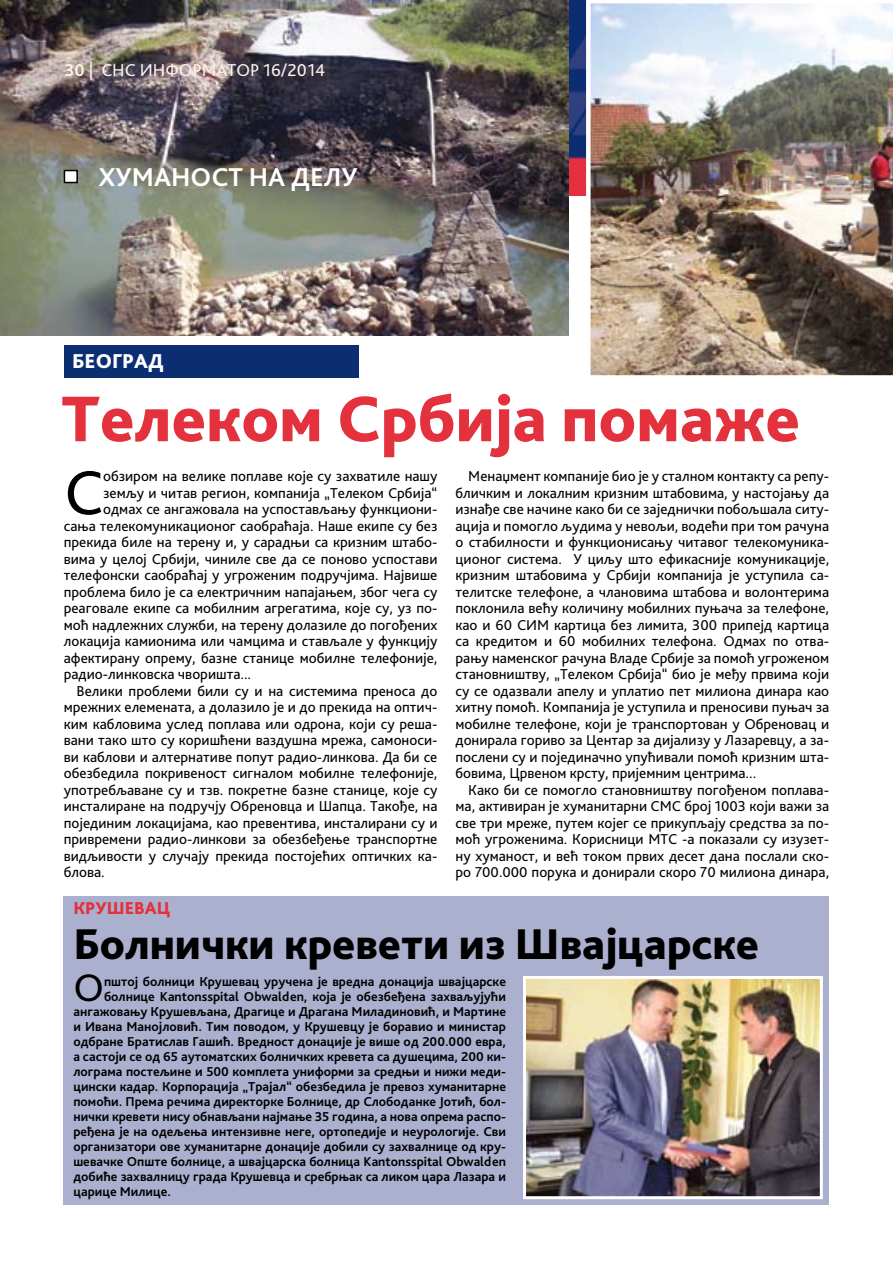
<style>
.page{position:relative;width:893px;height:1263px;background:#fff}
.page>*{position:absolute;margin:0;border:0;box-sizing:border-box;transform-origin:0 0}
.t1{font:800 67.5px "Bliss Pro";color:#e3323d}
.t2{font:65.1px "Bliss Pro";color:#000}
.t3{font:800 45px "Bliss Pro";color:#000}
.t4{font:40.35px "Bliss Pro";color:#000}
.t5{font:700 27px "Bliss Pro";color:#fff}
.t6{font:800 21px "Bliss Pro";color:#fff}
.t7{font:18px "Bliss Pro";color:#fdf1ec}
.t8{font:800 18px "Bliss Pro";color:#e3323d}
.t9{font:15px/16.5px "Bliss Pro";color:#000;text-align:justify}
.t10{font:700 13.5px "Bliss Pro";color:#000}
.s1{font-weight:700}
</style>
<div class="page">
<div style="left:64px;top:896px;width:765px;height:309px;background:#acb0cf"></div>
<img style="left:1px;top:0;width:585px;height:195px">
<img style="left:527px;top:980px;width:292px;height:215px">
<div style="left:523px;top:976px;width:300px;height:223px;border:3px solid #fff"></div>
<img style="left:586px;top:0;width:307px;height:376px">
<img style="left:0;top:1px;width:568px;height:335px">
<div style="left:64px;top:171px;width:13px;height:12px;background:#fff"></div>
<div style="left:64px;top:170px;width:14px;height:13px;border:2px solid #000"></div>
<div style="left:64px;top:345px;width:295px;height:32px;background:#0b2d72"></div>
<p class="t7" style="left:64px;top:59px;width:262px"><span class="s1">30</span> | СНС ИНФОРМАТОР 16/2014</p>
<h3 class="t5" style="left:98px;top:160px;width:210px">ХУМАН ОСТ НА ДЕЛ</h3>
<h3 class="t5" style="left:341px;top:160px;width:18px">У</h3>
<h3 class="t6" style="left:72px;top:348px;width:93px">БЕОГРАД</h3>
<h1 class="t1" style="left:62px;top:377px;width:740px">Телеком Србија помаже</h1>
<h2 class="t2" style="left:64px;top:452px;width:41px">С</h2>
<p class="t9" style="left:103px;top:468px;width:336px">обзиром на велике поплаве које су захватиле нашу</p>
<p class="t9" style="left:103px;top:484px;width:336px">земљу и читав регион, компанија „Телеком Србија“</p>
<p class="t9" style="left:103px;top:501px;width:336px">одмах се ангажовала на успостављању функциони-</p>
<p class="t9" style="left:64px;top:517px;width:375px">сања телекомуникационог саобраћаја. Наше екипе су без</p>
<p class="t9" style="left:64px;top:534px;width:375px">прекида биле на терену и, у сарадњи са кризним штабо-</p>
<p class="t9" style="left:64px;top:550px;width:375px">вима у целој Србији, чиниле све да се поново успостави</p>
<p class="t9" style="left:64px;top:567px;width:375px">телефонски саобраћај у угроженим подручјима. Највише</p>
<p class="t9" style="left:64px;top:583px;width:375px">проблема било је са електричним напајањем, због чега су</p>
<p class="t9" style="left:64px;top:600px;width:375px">реаговале екипе са мобилним агрегатима, које су, уз по-</p>
<p class="t9" style="left:64px;top:616px;width:375px">моћ надлежних служби, на терену долазиле до погођених</p>
<p class="t9" style="left:64px;top:633px;width:375px">локација камионима или чамцима и стављале у функцију</p>
<p class="t9" style="left:64px;top:649px;width:375px">афектирану опрему, базне станице мобилне телефоније,</p>
<p class="t9" style="left:64px;top:666px;width:189px">радио-линковска чворишта...</p>
<p class="t9" style="left:77px;top:682px;width:362px">Велики проблеми били су и на системима преноса до</p>
<p class="t9" style="left:64px;top:699px;width:375px">мрежних елемената, а долазило је и до прекида на оптич-</p>
<p class="t9" style="left:64px;top:715px;width:375px">ким кабловима услед поплава или одрона, који су реша-</p>
<p class="t9" style="left:64px;top:732px;width:375px">вани тако што су коришћени ваздушна мрежа, самоноси-</p>
<p class="t9" style="left:64px;top:748px;width:375px">ви каблови и алтернативе попут радио-линкова. Да би се</p>
<p class="t9" style="left:64px;top:765px;width:375px">обезбедила покривеност сигналом мобилне телефоније,</p>
<p class="t9" style="left:64px;top:781px;width:375px">употребљаване су и тзв. покретне базне станице, које су</p>
<p class="t9" style="left:64px;top:798px;width:375px">инсталиране на подручју Обреновца и Шапца. Такође, на</p>
<p class="t9" style="left:64px;top:814px;width:375px">појединим локацијама, као превентива, инсталирани су и</p>
<p class="t9" style="left:64px;top:831px;width:375px">привремени радио-линкови за обезбеђење транспортне</p>
<p class="t9" style="left:64px;top:847px;width:375px">видљивости у случају прекида постојећих оптичких ка-</p>
<p class="t9" style="left:64px;top:864px;width:43px">блова.</p>
<p class="t9" style="left:455px;top:468px;width:375px;text-indent:13px">Менаџмент компаније био је у сталном контакту са репу&shy;бличким и локалним кризним штабовима, у настојању да изнађе све начине како би се заједнички побољшала ситу&shy;ација и помогло људима у невољи, водећи при том рачуна о стабилности и функционисању читавог телекомуника&shy;ционог система. У циљу што ефикасније комуникације, кризним штабовима у Србији компанија је уступила са&shy;телитске телефоне, а члановима штабова и волонтерима поклонила већу количину мобилних пуњача за телефоне, као и 60 СИМ картица без лимита, 300 припејд картица са кредитом и 60 мобилних телефона. Одмах по отва&shy;рању наменског рачуна Владе Србије за помоћ угроженом становништву, „Телеком Србија“ био је међу првима који су се одазвали апелу и уплатио пет милиона динара као хитну помоћ. Компанија је уступила и преносиви пуњач за мобилне телефоне, који је транспортован у Обреновац и донирала гориво за Центар за дијализу у Лазаревцу, а за&shy;послени су и појединачно упућивали помоћ кризним шта&shy;бовима, Црвеном крсту, пријемним центрима...</p>
<p class="t9" style="left:455px;top:781px;width:375px;text-indent:13px">Како би се помогло становништву погођеном поплава&shy;ма, активиран је хуманитарни СМС број 1003 који важи за све три мреже, путем којег се прикупљају средства за по&shy;моћ угроженима. Корисници МТС -а показали су изузет&shy;ну хуманост, и већ током првих десет дана послали ско&shy;ро 700.000 порука и донирали скоро 70 милиона динара,</p>
<p class="t8" style="left:73px;top:897px;width:99px">КРУШЕВАЦ</p>
<h3 class="t3" style="left:73px;top:916px;width:687px">Болнички кревети из Швајцарске</h3>
<h3 class="t4" style="left:73px;top:962px;width:32px">О</h3>
<p class="t10" style="left:104px;top:973px;width:403px">пштој болници Крушевац уручена је вредна донација швајцарске</p>
<p class="t10" style="left:104px;top:988px;width:403px">болнице Kantonsspital Obwalden, која је обезбеђена захваљујући</p>
<p class="t10" style="left:73px;top:1003px;width:434px">ангажовању Крушевљана, Драгице и Драгана Миладиновић, и Мартине</p>
<p class="t10" style="left:73px;top:1018px;width:434px">и Ивана Манојловић. Тим поводом, у Крушевцу је боравио и министар</p>
<p class="t10" style="left:73px;top:1033px;width:434px">одбране Братислав Гашић. Вредност донације је више од 200.000 евра,</p>
<p class="t10" style="left:73px;top:1048px;width:434px">а састоји се од 65 аутоматских болничких кревета са душецима, 200 ки-</p>
<p class="t10" style="left:73px;top:1063px;width:434px">лограма постељине и 500 комплета униформи за средњи и нижи меди-</p>
<p class="t10" style="left:73px;top:1078px;width:434px">цински кадар. Корпорација „Трајал“ обезбедила је превоз хуманитарне</p>
<p class="t10" style="left:73px;top:1093px;width:434px">помоћи. Према речима директорке Болнице, др Слободанке Јотић, бол-</p>
<p class="t10" style="left:73px;top:1108px;width:434px">нички кревети нису обнављани најмање 35 година, а нова опрема распо-</p>
<p class="t10" style="left:73px;top:1123px;width:434px">ређена је на одељења интензивне неге, ортопедије и неурологије. Сви</p>
<p class="t10" style="left:73px;top:1138px;width:434px">организатори ове хуманитарне донације добили су захвалнице од кру-</p>
<p class="t10" style="left:73px;top:1153px;width:434px">шевачке Опште болнице, а швајцарска болница Kantonsspital Obwalden</p>
<p class="t10" style="left:73px;top:1168px;width:434px">добиће захвалницу града Крушевца и сребрњак са ликом цара Лазара и</p>
<p class="t10" style="left:73px;top:1183px;width:99px">царице Милице.</p>
</div>
